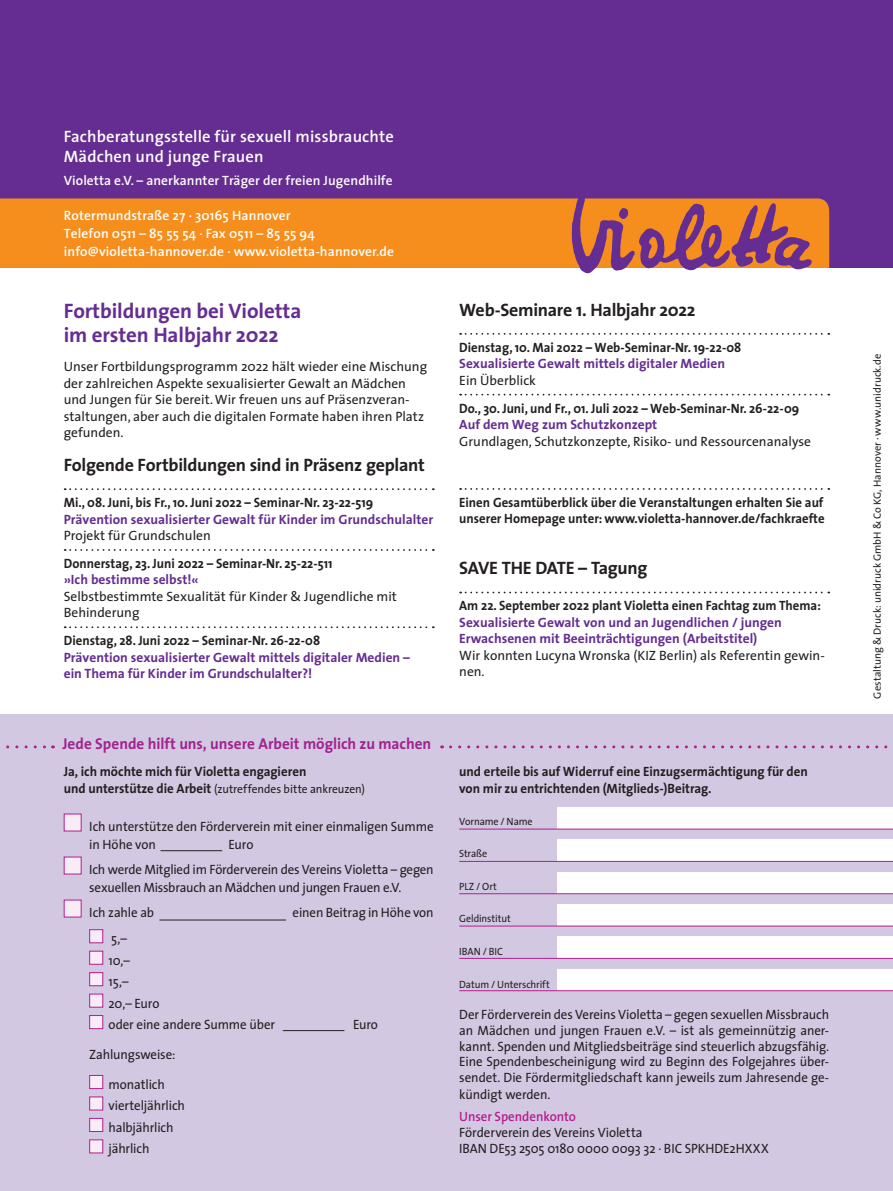
<style>
.page{position:relative;width:893px;height:1191px;background:#fff}
.page>*{position:absolute;margin:0;border:0;box-sizing:border-box;transform-origin:0 0}
.t1{font:700 21px/24px "The Sans";letter-spacing:-.005em;color:#652d91}
.t2{font:700 18px "The Sans";letter-spacing:-.015em;color:#231f20}
.t3{font:600 16.5px/19.8px "The Sans";letter-spacing:.01em;color:#fff}
.t4{font:700 15.75px "The Sans";color:#a2238e}
.t5{font:13.5px/21.5px "The Sans";color:#231f20;scale:.96 1}
.t6{font:13.5px/16.5px "The Sans";color:#231f20}
.t7{font:700 13.5px/16.5px "The Sans";color:#231f20;scale:.95 1}
.t8{font:700 13.5px/16.5px "The Sans";color:#652d91}
.t9{font:600 13.5px/18px "The Sans";letter-spacing:.01em;color:#fff}
.t10{font:700 13.5px/17.2px "The Sans";color:#231f20;scale:.96 1}
.t11{font:13.5px/25.8px "The Sans";letter-spacing:-.02em;color:#231f20;scale:.96 1}
.t12{font:600 13.5px "The Sans";letter-spacing:-.005em;color:#b41e8d;scale:.96 1}
.t13{font:12px "The Sans";letter-spacing:-.005em;color:#231f20;scale:.96 1}
.t14{font:10.5px "The Sans";letter-spacing:-.005em;color:#231f20;scale:.96 1}
.t15{font:10.5px "The Sans";letter-spacing:-.005em;color:#231f20}
.s1{font-weight:700;font-size:13.5px}
</style>
<div class="page">
<div style="left:0;top:714px;width:893px;height:477px;background:#d3c8e2"></div>
<div style="left:64px;top:813px;width:18px;height:18px;background:#f8edf5;border:1px solid #b41e8d"></div>
<div style="left:64px;top:856px;width:18px;height:18px;background:#f8edf5;border:1px solid #b41e8d"></div>
<div style="left:64px;top:899px;width:18px;height:18px;background:#f8edf5;border:1px solid #b41e8d"></div>
<div style="left:89px;top:929px;width:14px;height:14px;background:#f8edf5;border:1px solid #b41e8d"></div>
<div style="left:89px;top:950px;width:14px;height:14px;background:#f8edf5;border:1px solid #b41e8d"></div>
<div style="left:89px;top:972px;width:14px;height:14px;background:#f8edf5;border:1px solid #b41e8d"></div>
<div style="left:89px;top:993px;width:14px;height:14px;background:#f8edf5;border:1px solid #b41e8d"></div>
<div style="left:89px;top:1015px;width:14px;height:14px;background:#f8edf5;border:1px solid #b41e8d"></div>
<div style="left:89px;top:1075px;width:14px;height:14px;background:#f8edf5;border:1px solid #b41e8d"></div>
<div style="left:89px;top:1096px;width:14px;height:14px;background:#f8edf5;border:1px solid #b41e8d"></div>
<div style="left:89px;top:1118px;width:14px;height:13px;background:#f8edf5;border:1px solid #b41e8d"></div>
<div style="left:89px;top:1139px;width:14px;height:14px;background:#f8edf5;border:1px solid #b41e8d"></div>
<div style="left:557px;top:807px;width:336px;height:22px;background:#fff"></div>
<div style="left:557px;top:839px;width:336px;height:22px;background:#fff"></div>
<div style="left:557px;top:871px;width:336px;height:22px;background:#fff"></div>
<div style="left:557px;top:904px;width:336px;height:22px;background:#fff"></div>
<div style="left:557px;top:936px;width:336px;height:22px;background:#fff"></div>
<div style="left:557px;top:968px;width:336px;height:22px;background:#fff"></div>
<hr style="left:459px;top:990px;width:434px;height:1px;background:#b41e8d">
<hr style="left:459px;top:958px;width:434px;height:1px;background:#b41e8d">
<hr style="left:459px;top:925px;width:434px;height:1px;background:#b41e8d">
<hr style="left:459px;top:893px;width:434px;height:1px;background:#b41e8d">
<hr style="left:459px;top:861px;width:434px;height:1px;background:#b41e8d">
<hr style="left:459px;top:828px;width:434px;height:1px;background:#b41e8d">
<hr style="left:161px;top:850px;width:61px;height:1px;background:#231f20">
<hr style="left:159px;top:919px;width:127px;height:1px;background:#231f20">
<hr style="left:283px;top:1030px;width:61px;height:1px;background:#231f20">
<svg style="left:450px;top:745px;width:438px;height:3px"></svg>
<svg style="left:6px;top:745px;width:47px;height:3px"></svg>
<div style="left:0;top:0;width:893px;height:268px;background:#652d91"></div>
<div style="left:0;top:198px;width:829px;height:70px;background:#f68e1e"></div>
<img style="left:564px;top:198px;width:258px;height:76px">
<svg style="left:65px;top:488px;width:369px;height:2px"></svg>
<svg style="left:65px;top:549px;width:369px;height:2px"></svg>
<svg style="left:65px;top:626px;width:369px;height:2px"></svg>
<svg style="left:460px;top:333px;width:369px;height:2px"></svg>
<svg style="left:460px;top:394px;width:369px;height:1px"></svg>
<svg style="left:460px;top:488px;width:369px;height:2px"></svg>
<svg style="left:460px;top:591px;width:369px;height:2px"></svg>
<p class="t3" style="left:64px;top:126px;width:332px">Fachberatungsstelle für sexuell missbrauchte<br>Mädchen und junge Frauen</p>
<p class="t9" style="left:64px;top:171px;width:330px">Violetta e.V. – anerkannter Träger der freien Jugendhilfe</p>
<p class="t9" style="left:64px;top:206px;width:332px">Rotermundstraße 27 . 30165 Hannover<br>Telefon 0511 – 85 55 54 . Fax 0511 – 85 55 94 info@violetta-hannover.de . www.violetta-hannover.de</p>
<h1 class="t1" style="left:64px;top:298px;width:239px">Fortbildungen bei Violetta im ersten Halbjahr 2022</h1>
<p class="t6" style="left:64px;top:358px;width:365px">Unser Fortbildungsprogramm 2022 hält wieder eine Mischung der zahlreichen Aspekte sexualisierter Gewalt an Mädchen und Jungen für Sie bereit. Wir freuen uns auf Präsenzveran&shy;staltungen, aber auch die digitalen Formate haben ihren Platz gefunden.</p>
<h2 class="t2" style="left:64px;top:449px;width:363px">Folgende Fortbildungen sind in Präsenz geplant</h2>
<p class="t7" style="left:64px;top:494px;width:327px">Mi., 08. Juni, bis Fr., 10. Juni 2022 – Seminar-Nr. 23-22-519</p>
<p class="t8" style="left:64px;top:510px;width:371px">Prävention sexualisierter Gewalt für Kinder im Grundschulalter</p>
<p class="t6" style="left:64px;top:527px;width:149px">Projekt für Grundschulen</p>
<p class="t7" style="left:64px;top:555px;width:284px">Donnerstag, 23. Juni 2022 – Seminar-Nr. 25-22-511</p>
<p class="t8" style="left:64px;top:571px;width:136px">»Ich bestimme selbst!«</p>
<p class="t6" style="left:64px;top:587px;width:335px">Selbstbestimmte Sexualität für Kinder &amp; Jugendliche mit<br>Behinderung</p>
<p class="t7" style="left:64px;top:632px;width:271px">Dienstag, 28. Juni 2022 – Seminar-Nr. 26-22-08</p>
<p class="t8" style="left:64px;top:648px;width:348px">Prävention sexualisierter Gewalt mittels digitaler Medien – ein Thema für Kinder im Grundschulalter?!</p>
<p class="t4" style="left:63px;top:730px;width:370px">Jede Spende hilft uns, unsere Arbeit möglich zu machen</p>
<p class="t10" style="left:64px;top:763px;width:254px">Ja, ich möchte mich für Violetta engagieren</p>
<p class="t13" style="left:64px;top:779px;width:315px"><span class="s1">und unterstütze die Arbeit</span> (zutreffendes bitte ankreuzen)</p>
<p class="t5" style="left:89px;top:817px;width:360px;line-height:17.2px">Ich unterstütze den Förderverein mit einer einmaligen Summe in Höhe von</p>
<p class="t11" style="left:89px;top:830px;width:360px;text-indent:139px">Euro<br>Ich werde Mitglied im Förderverein des Vereins Violetta – gegen</p>
<p class="t5" style="left:89px;top:873px;width:327px;line-height:25.8px">sexuellen Missbrauch an Mädchen und jungen Frauen e.V.<br>Ich zahle ab</p>
<p class="t5" style="left:293px;top:901px;width:148px">einen Beitrag in Höhe von</p>
<p class="t5" style="left:109px;top:927px;width:175px">5,–<br>10,–<br>15,–<br>20,– Euro<br>oder eine andere Summe über</p>
<p class="t5" style="left:89px;top:1043px;width:91px">Zahlungsweise:</p>
<p class="t5" style="left:109px;top:1073px;width:81px">monatlich vierteljährlich halbjährlich jährlich</p>
<p class="t5" style="left:353px;top:1013px;width:27px">Euro</p>
<h2 class="t2" style="left:459px;top:294px;width:238px">Web-Seminare 1. Halbjahr 2022</h2>
<p class="t7" style="left:459px;top:338px;width:298px">Dienstag, 10. Mai 2022 – Web-Seminar-Nr. 19-22-08</p>
<p class="t8" style="left:459px;top:355px;width:267px">Sexualisierte Gewalt mittels digitaler Medien</p>
<p class="t6" style="left:459px;top:371px;width:78px">Ein Überblick</p>
<p class="t7" style="left:459px;top:399px;width:359px">Do., 30. Juni, und Fr., 01. Juli 2022 – Web-Seminar-Nr. 26-22-09</p>
<p class="t8" style="left:459px;top:416px;width:200px">Auf dem Weg zum Schutzkonzept</p>
<p class="t6" style="left:459px;top:432px;width:353px">Grundlagen, Schutzkonzepte, Risiko- und Ressourcenanalyse</p>
<p class="t7" style="left:459px;top:494px;width:386px">Einen Gesamtüberblick über die Veranstaltungen erhalten Sie auf unserer Homepage unter: www.violetta-hannover.de/fachkraefte</p>
<h2 class="t2" style="left:459px;top:553px;width:190px">SAVE THE DATE – Tagung</h2>
<p class="t7" style="left:459px;top:597px;width:382px">Am 22. September 2022 plant Violetta einen Fachtag zum Thema:</p>
<p class="t8" style="left:459px;top:614px;width:324px">Sexualisierte Gewalt von und an Jugendlichen / jungen<br>Erwachsenen mit Beeinträchtigungen (Arbeitstitel)</p>
<p class="t6" style="left:459px;top:646px;width:367px">Wir konnten Lucyna Wronska (KIZ Berlin) als Referentin gewin&shy;nen.</p>
<p class="t10" style="left:459px;top:762px;width:365px">und erteile bis auf Widerruf eine Einzugsermächtigung für den von mir zu entrichtenden (Mitglieds-)Beitrag.</p>
<p class="t14" style="left:459px;top:812px;width:78px">Vorname / Name</p>
<p class="t14" style="left:459px;top:845px;width:31px">Straße</p>
<p class="t14" style="left:459px;top:877px;width:41px">PLZ / Ort</p>
<p class="t14" style="left:459px;top:910px;width:55px">Geldinstitut</p>
<p class="t14" style="left:459px;top:942px;width:47px">IBAN / BIC</p>
<p class="t14" style="left:459px;top:975px;width:96px">Datum / Unterschrift</p>
<p class="t5" style="left:459px;top:1006px;width:387px;line-height:15.8px;text-align:justify">Der Förderverein des Vereins Violetta – gegen sexuellen Missbrauch an Mädchen und jungen Frauen e.V. – ist als gemeinnützig aner&shy;kannt. Spenden und Mitgliedsbeiträge sind steuerlich abzugsfähig.<br>Eine Spendenbescheinigung wird zu Beginn des Folgejahres über&shy;sendet. Die Fördermitgliedschaft kann jeweils zum Jahresende ge-</p>
<p class="t5" style="left:459px;top:1083px;width:96px">kündigt werden.</p>
<p class="t12" style="left:459px;top:1105px;width:123px">Unser Spendenkonto</p>
<p class="t5" style="left:459px;top:1124px;width:324px;line-height:15.8px">Förderverein des Vereins Violetta<br>IBAN DE53 2505 0180 0000 0093 32 . BIC SPKHDE2HXXX</p>
<p class="t15" style="left:869px;top:698px;width:346px;rotate:-90deg">Gestaltung &amp; Druck: unidruck GmbH &amp; Co KG, Hannover · www.unidruck.de</p>
</div>
